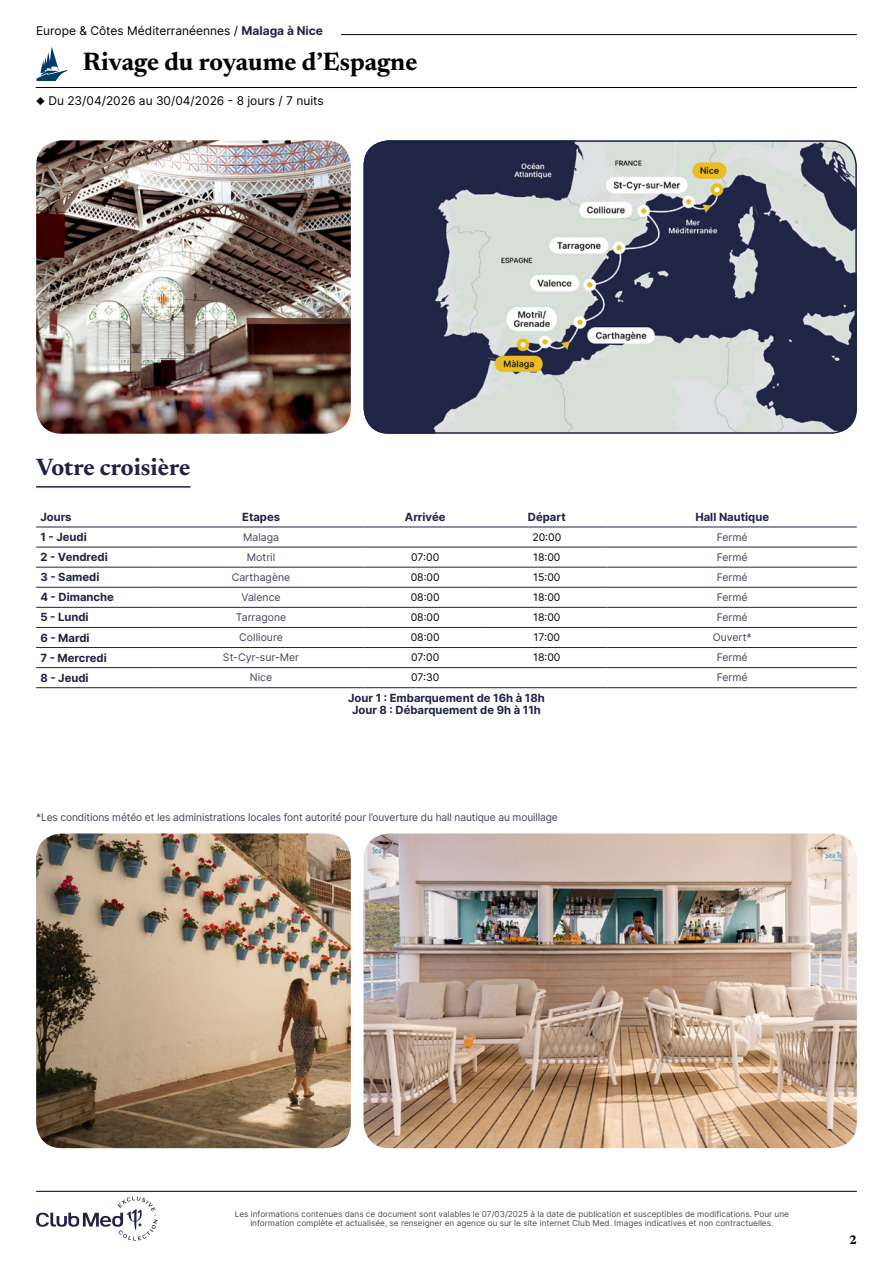
<style>
.page{position:relative;width:893px;height:1263px;background:#fff}
.page>*{position:absolute;margin:0;border:0;box-sizing:border-box;transform-origin:0 0}
.t1{font:700 25.5px "Newsreader 24 pt";color:#000}
.t2{font:700 24px "Newsreader 24 pt";color:#1e2346}
.t3{font:700 12.6px "Newsreader 24 pt";color:#000}
.t4{font:12px "Inter";color:#000}
.t5{font:700 11.25px/12px "Inter";color:#1e2346;text-align:center}
.t6{font:10.5px "Inter";letter-spacing:-.01em;color:#404462}
.t7{font:10.5px "Inter";color:#000}
.t8{font:8.25px/9px "Inter";color:#4d4d4d;text-align:center}
.s1{font-weight:700;color:#1e2346}
</style>
<div class="page">
<hr style="left:107px;top:34px;width:750px;height:1px;background:#000">
<hr style="left:36px;top:87px;width:821px;height:1px;background:#000">
<svg style="left:36px;top:47px;width:32px;height:34px"></svg>
<div style="left:36px;top:26px;width:304px;height:17px;background:#fff"></div>
<img style="left:364px;top:833px;width:493px;height:315px">
<hr style="left:36px;top:527px;width:122px;height:1px;background:#1e2346">
<hr style="left:158px;top:527px;width:206px;height:1px;background:#1e2346">
<hr style="left:364px;top:527px;width:122px;height:1px;background:#1e2346">
<hr style="left:486px;top:527px;width:122px;height:1px;background:#1e2346">
<hr style="left:608px;top:527px;width:249px;height:1px;background:#1e2346">
<hr style="left:36px;top:547px;width:122px;height:1px;background:#1e2346">
<hr style="left:158px;top:547px;width:206px;height:1px;background:#1e2346">
<hr style="left:364px;top:547px;width:122px;height:1px;background:#1e2346">
<hr style="left:486px;top:547px;width:122px;height:1px;background:#1e2346">
<hr style="left:608px;top:547px;width:249px;height:1px;background:#1e2346">
<hr style="left:36px;top:567px;width:122px;height:1px;background:#1e2346">
<hr style="left:158px;top:567px;width:206px;height:1px;background:#1e2346">
<hr style="left:364px;top:567px;width:122px;height:1px;background:#1e2346">
<hr style="left:486px;top:567px;width:122px;height:1px;background:#1e2346">
<hr style="left:608px;top:567px;width:249px;height:1px;background:#1e2346">
<hr style="left:36px;top:587px;width:122px;height:1px;background:#1e2346">
<hr style="left:158px;top:587px;width:206px;height:1px;background:#1e2346">
<hr style="left:364px;top:587px;width:122px;height:1px;background:#1e2346">
<hr style="left:486px;top:587px;width:122px;height:1px;background:#1e2346">
<hr style="left:608px;top:587px;width:249px;height:1px;background:#1e2346">
<hr style="left:36px;top:607px;width:122px;height:1px;background:#1e2346">
<hr style="left:158px;top:607px;width:206px;height:1px;background:#1e2346">
<hr style="left:364px;top:607px;width:122px;height:1px;background:#1e2346">
<hr style="left:486px;top:607px;width:122px;height:1px;background:#1e2346">
<hr style="left:608px;top:607px;width:249px;height:1px;background:#1e2346">
<hr style="left:36px;top:627px;width:122px;height:1px;background:#1e2346">
<hr style="left:158px;top:627px;width:206px;height:1px;background:#1e2346">
<hr style="left:364px;top:627px;width:122px;height:1px;background:#1e2346">
<hr style="left:486px;top:627px;width:122px;height:1px;background:#1e2346">
<hr style="left:608px;top:627px;width:249px;height:1px;background:#1e2346">
<hr style="left:36px;top:647px;width:122px;height:1px;background:#1e2346">
<hr style="left:158px;top:647px;width:206px;height:1px;background:#1e2346">
<hr style="left:364px;top:647px;width:122px;height:1px;background:#1e2346">
<hr style="left:486px;top:647px;width:122px;height:1px;background:#1e2346">
<hr style="left:608px;top:647px;width:249px;height:1px;background:#1e2346">
<hr style="left:36px;top:667px;width:122px;height:1px;background:#1e2346">
<hr style="left:36px;top:687px;width:122px;height:1px;background:#1e2346">
<hr style="left:158px;top:667px;width:206px;height:1px;background:#1e2346">
<hr style="left:158px;top:687px;width:206px;height:1px;background:#1e2346">
<hr style="left:364px;top:667px;width:122px;height:1px;background:#1e2346">
<hr style="left:364px;top:687px;width:122px;height:1px;background:#1e2346">
<hr style="left:486px;top:667px;width:122px;height:1px;background:#1e2346">
<hr style="left:486px;top:687px;width:122px;height:1px;background:#1e2346">
<hr style="left:608px;top:667px;width:249px;height:1px;background:#1e2346">
<hr style="left:608px;top:687px;width:249px;height:1px;background:#1e2346">
<img style="left:364px;top:140px;width:493px;height:294px">
<div style="left:364px;top:140px;width:493px;height:294px;border:2px solid #1e2346;border-radius:25px"></div>
<img style="left:36px;top:140px;width:315px;height:294px">
<img style="left:36px;top:833px;width:315px;height:315px">
<hr style="left:36px;top:486px;width:155px;height:2px;background:#1e2346">
<svg style="left:36px;top:1196px;width:122px;height:44px"></svg>
<hr style="left:36px;top:1191px;width:821px;height:1px;background:#000">
<h3 class="t4" style="left:36px;top:22px;width:288px">Europe &amp; Côtes Méditerranéennes / <span class="s1">Malaga à Nice</span></h3>
<h1 class="t1" style="left:83px;top:43px;width:336px">Rivage du royaume d’Espagne</h1>
<h3 class="t4" style="left:36px;top:92px;width:289px">◆ Du 23/04/2026 au 30/04/2026 - 8 jours / 7 nuits</h3>
<h2 class="t2" style="left:36px;top:450px;width:156px">Votre croisière</h2>
<h3 class="t5" style="left:40px;top:510px;width:33px">Jours</h3>
<h3 class="t5" style="left:242px;top:510px;width:39px">Etapes</h3>
<h3 class="t5" style="left:405px;top:510px;width:42px">Arrivée</h3>
<h3 class="t5" style="left:528px;top:510px;width:39px">Départ</h3>
<h3 class="t5" style="left:695px;top:510px;width:75px">Hall Nautique</h3>
<h3 class="t5" style="left:40px;top:531px;width:48px">1 - Jeudi</h3>
<p class="t6" style="left:243px;top:529px;width:37px">Malaga</p>
<p class="t7" style="left:532px;top:529px;width:30px">20:00</p>
<p class="t6" style="left:717px;top:529px;width:32px">Fermé</p>
<h3 class="t5" style="left:40px;top:551px;width:69px">2 - Vendredi</h3>
<p class="t6" style="left:247px;top:549px;width:30px">Motril</p>
<p class="t7" style="left:411px;top:549px;width:30px">07:00</p>
<p class="t7" style="left:533px;top:549px;width:29px">18:00</p>
<p class="t6" style="left:717px;top:549px;width:32px">Fermé</p>
<h3 class="t5" style="left:40px;top:571px;width:60px">3 - Samedi</h3>
<p class="t6" style="left:232px;top:570px;width:60px">Carthagène</p>
<p class="t7" style="left:411px;top:570px;width:31px">08:00</p>
<p class="t7" style="left:533px;top:570px;width:29px">15:00</p>
<p class="t6" style="left:717px;top:570px;width:32px">Fermé</p>
<h3 class="t5" style="left:40px;top:591px;width:75px">4 - Dimanche</h3>
<p class="t6" style="left:241px;top:590px;width:41px">Valence</p>
<p class="t7" style="left:411px;top:590px;width:31px">08:00</p>
<p class="t7" style="left:533px;top:590px;width:29px">18:00</p>
<p class="t6" style="left:717px;top:590px;width:32px">Fermé</p>
<h3 class="t5" style="left:40px;top:611px;width:50px">5 - Lundi</h3>
<p class="t6" style="left:236px;top:610px;width:52px">Tarragone</p>
<p class="t7" style="left:411px;top:610px;width:31px">08:00</p>
<p class="t7" style="left:533px;top:610px;width:29px">18:00</p>
<p class="t6" style="left:717px;top:610px;width:32px">Fermé</p>
<h3 class="t5" style="left:40px;top:631px;width:51px">6 - Mardi</h3>
<p class="t6" style="left:239px;top:630px;width:45px">Collioure</p>
<p class="t7" style="left:411px;top:630px;width:31px">08:00</p>
<p class="t7" style="left:534px;top:630px;width:28px">17:00</p>
<p class="t6" style="left:713px;top:630px;width:41px">Ouvert*</p>
<h3 class="t5" style="left:40px;top:651px;width:68px">7 - Mercredi</h3>
<p class="t6" style="left:223px;top:650px;width:78px">St-Cyr-sur-Mer</p>
<p class="t7" style="left:411px;top:650px;width:30px">07:00</p>
<p class="t7" style="left:533px;top:650px;width:29px">18:00</p>
<p class="t6" style="left:717px;top:650px;width:32px">Fermé</p>
<h3 class="t5" style="left:40px;top:671px;width:50px">8 - Jeudi</h3>
<p class="t6" style="left:250px;top:670px;width:24px">Nice</p>
<p class="t7" style="left:411px;top:670px;width:30px">07:30</p>
<p class="t6" style="left:717px;top:670px;width:32px">Fermé</p>
<h3 class="t5" style="left:348px;top:691px;width:198px">Jour 1 : Embarquement de 16h à 18h<br>Jour 8 : Débarquement de 9h à 11h</h3>
<p class="t6" style="left:36px;top:809px;width:523px">*Les conditions météo et les administrations locales font autorité pour l’ouverture du hall nautique au mouillage</p>
<p class="t8" style="left:235px;top:1209px;width:556px">Les informations contenues dans ce document sont valables le 07/03/2025 à la date de publication et susceptibles de modifications. Pour une information complète et actualisée, se renseigner en agence ou sur le site internet Club Med. Images indicatives et non contractuelles.</p>
<h3 class="t3" style="left:849px;top:1230px;width:9px">2</h3>
</div>
